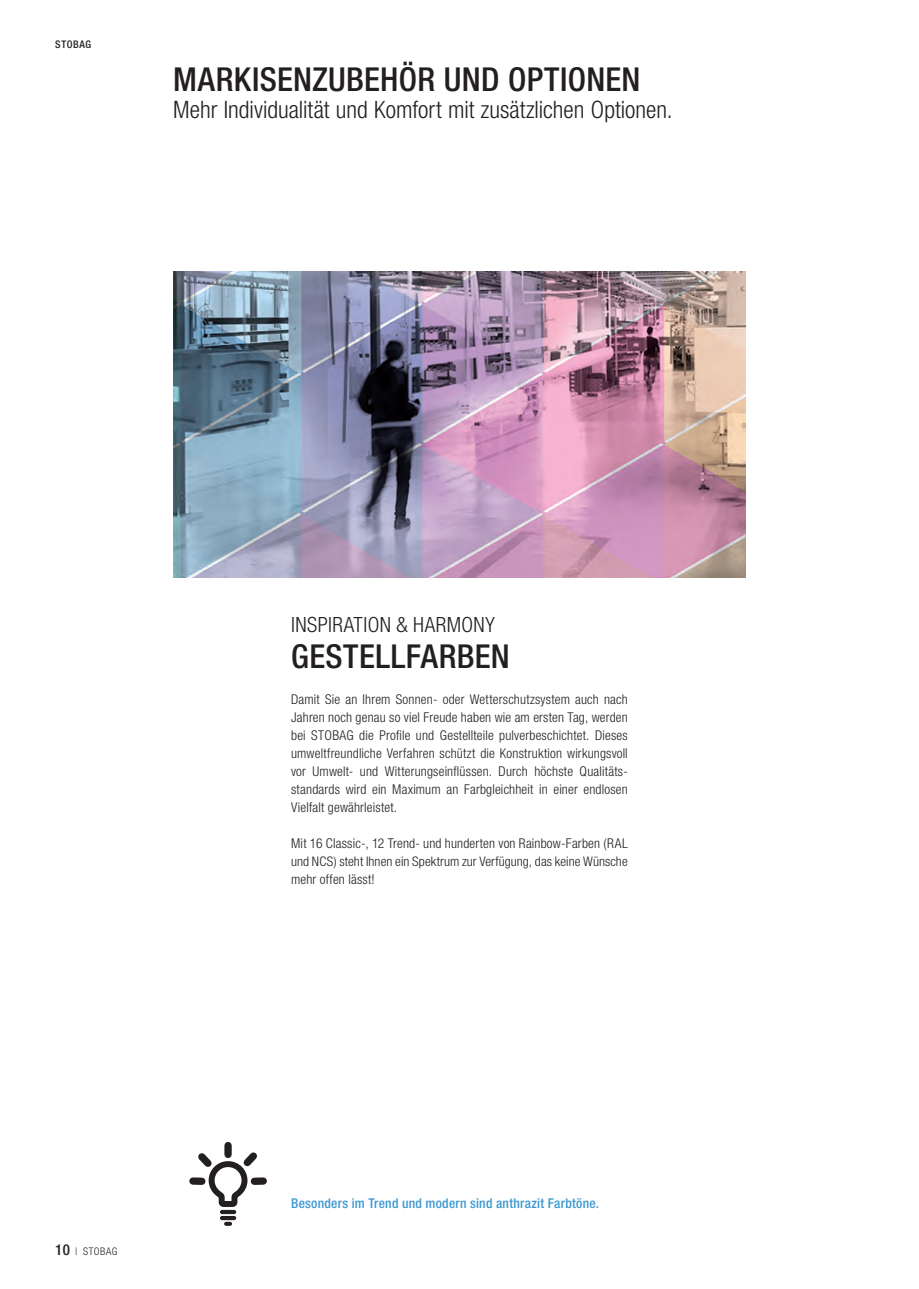
<style>
.page{position:relative;width:919px;height:1289px;background:#fff}
.page>*{position:absolute;margin:0;border:0;box-sizing:border-box;transform-origin:0 0}
.t1{font:500 condensed 33px "Helvetica Neue LT Pro";letter-spacing:.01em;color:#231f20}
.t2{font:300 condensed 24px "Helvetica Neue LT Pro";color:#231f20}
.t3{font:300 condensed 21px "Helvetica Neue LT Pro";letter-spacing:.02em;color:#231f20}
.t4{font:300 condensed 13.5px/18px "Helvetica Neue LT Pro";letter-spacing:.015em;color:#231f20;text-align:justify}
.t5{font:500 condensed 13.5px "Helvetica Neue LT Pro";letter-spacing:.02em;color:#3b98d3}
.t6{font:300 condensed 13.2px "Helvetica Neue LT Pro";letter-spacing:.005em;color:#231f20}
.t7{font:300 condensed 10.5px "Helvetica Neue LT Pro";letter-spacing:.05em;color:#231f20}
.t8{font:500 condensed 10.5px "Helvetica Neue LT Pro";letter-spacing:.055em;color:#231f20}
.s1{font-weight:500;font-size:15px}
</style>
<div class="page">
<img style="left:173px;top:271px;width:572px;height:306px">
<svg style="left:189px;top:1141px;width:78px;height:85px"></svg>
<p class="t8" style="left:55px;top:38px;width:37px">STOBAG</p>
<h1 class="t1" style="left:173px;top:60px;width:469px">MARKISENZUBEHÖR UND OPTIONEN</h1>
<h2 class="t2" style="left:173px;top:96px;width:501px">Mehr Individualität und Komfort mit zusätzlichen Optionen.</h2>
<p class="t7" style="left:55px;top:1245px;width:64px"><span class="s1">10</span> | STOBAG</p>
<h3 class="t3" style="left:291px;top:612px;width:205px">INSPIRATION &amp; HARMONY</h3>
<h1 class="t1" style="left:291px;top:636px;width:220px">GESTELLFARBEN</h1>
<p class="t4" style="left:291px;top:689px;width:338px">Damit Sie an Ihrem Sonnen- oder Wetterschutzsystem auch nach Jahren noch genau so viel Freude haben wie am ersten Tag, werden bei STOBAG die Profile und Gestellteile pulverbeschichtet. Dieses umweltfreundliche Verfahren schützt die Konstruktion wirkungsvoll vor Umwelt- und Witterungseinflüssen. Durch höchste Qualitäts&shy;standards wird ein Maximum an Farbgleichheit in einer endlosen Vielfalt gewährleistet.</p>
<p class="t4" style="left:291px;top:833px;width:338px">Mit 16 Classic-, 12 Trend- und hunderten von Rainbow-Farben (RAL</p>
<p class="t6" style="left:291px;top:853px;width:338px">und NCS) steht Ihnen ein Spektrum zur Verfügung, das keine Wünsche</p>
<p class="t4" style="left:291px;top:869px;width:85px">mehr offen lässt!</p>
<p class="t5" style="left:291px;top:1194px;width:309px">Besonders im Trend und modern sind anthrazit Farbtöne.</p>
</div>
